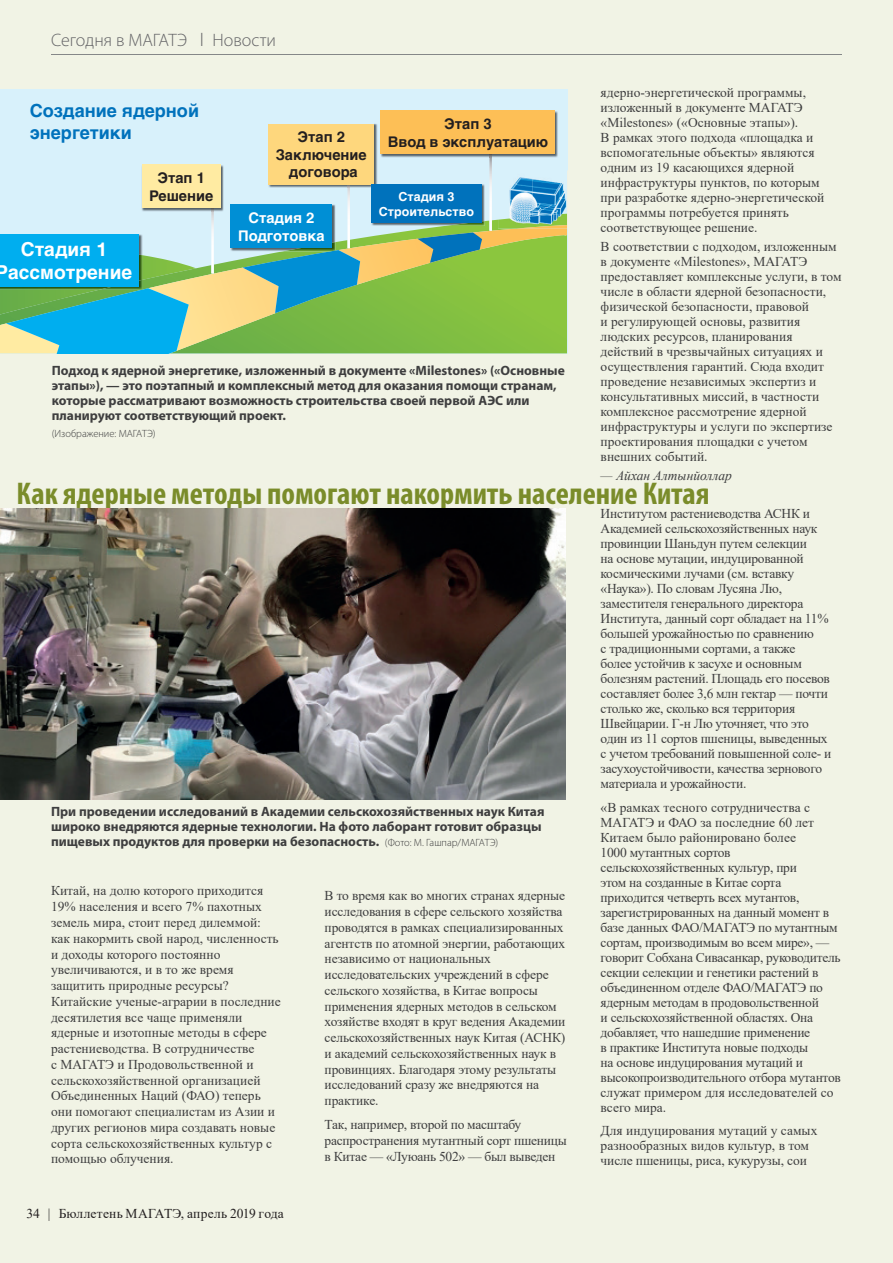
<style>
.page{position:relative;width:893px;height:1263px;background:#f1f3e5}
.page>*{position:absolute;margin:0;border:0;box-sizing:border-box;transform-origin:0 0}
.t1{font:700 condensed 31.5px "Myriad Pro";color:#7a8c2a}
.t2{font:700 19.2px/23.1px "Helvetica Cyr";color:#fff;text-align:center}
.t3{font:700 18.15px/21.8px "Helvetica Cyr";color:#0072bc}
.t4{font:300 18px "Myriad Pro";color:#636366}
.t5{font:700 14.7px/17.7px "Helvetica Cyr";color:#231f20;text-align:center}
.t6{font:700 14.7px/17.7px "Helvetica Cyr";color:#fff;text-align:center}
.t7{font:13.5px/15px "Times New Roman";letter-spacing:-.01em;color:#3e3e3f}
.t8{font:700 13.5px/15px "Myriad Pro";color:#3e3e3f}
.t9{font:13.5px "Times New Roman";letter-spacing:.01em;color:#231f20}
.t10{font:italic 13.5px "Times New Roman";color:#3e3e3f}
.t11{font:700 12.45px/15px "Helvetica Cyr";color:#fff;text-align:center}
.t12{font:300 10.5px "Myriad Pro";color:#3e3e3f}
.s1{font-size:19.5px}
.s2{font-family:"Helvetica Neue"}
.s3{font-weight:300;font-size:10.5px}
</style>
<div class="page">
<hr style="left:51px;top:54px;width:791px;height:1px;background:#858788">
<img style="left:0;top:509px;width:566px;height:291px">
<div style="left:0;top:89px;width:567px;height:264px;background:#d8f1fb"></div>
<svg style="left:196px;top:267px;width:371px;height:86px;background:#87be4a"></svg>
<img style="left:142px;top:208px;width:60px;height:4px">
<div style="left:142px;top:165px;width:78px;height:43px;background:#ffeba2"></div>
<div style="left:269px;top:124px;width:105px;height:60px;background:#fed77d"></div>
<div style="left:381px;top:111px;width:174px;height:43px;background:#fdbf56"></div>
<svg style="left:0;top:255px;width:196px;height:98px;background:#4cb7b1"></svg>
<div style="left:0;top:234px;width:139px;height:52px;background:#00aeef"></div>
<svg style="left:202px;top:151px;width:365px;height:162px"></svg>
<div style="left:371px;top:184px;width:111px;height:39px;background:#0072bc"></div>
<img style="left:498px;top:170px;width:34px;height:44px">
<img style="left:532px;top:170px;width:35px;height:44px">
<img style="left:498px;top:214px;width:69px;height:15px">
<img style="left:516px;top:225px;width:51px;height:4px">
<h3 class="t4" style="left:51px;top:29px;width:226px">Сегодня в МАГАТЭ <span class="s1">Ι</span> Новости</h3>
<p class="t7" style="left:601px;top:84px;width:225px">ядерно-энергетической программы, изложенный в документе МАГАТЭ «Milestones» («Основные этапы»).<br>В рамках этого подхода «площадка и вспомогательные объекты» являются одним из 19 касающихся ядерной инфраструктуры пунктов, по которым при разработке ядерно-энергетической программы потребуется принять соответствующее решение.</p>
<p class="t7" style="left:601px;top:239px;width:242px">В соответствии с подходом, изложенным в документе «Milestones», МАГАТЭ предоставляет комплексные услуги, в том числе в области ядерной безопасности, физической безопасности, правовой<br>и регулирующей основы, развития людских ресурсов, планирования действий в чрезвычайных ситуациях и осуществления гарантий. Сюда входит проведение независимых экспертиз и консультативных миссий, в частности комплексное рассмотрение ядерной инфраструктуры и услуги по экспертизе проектирования площадки с учетом внешних событий.</p>
<p class="t10" style="left:601px;top:467px;width:133px">— Айхан Алтынйоллар</p>
<h3 class="t3" style="left:30px;top:100px;width:171px">Создание ядерной энергетики</h3>
<p class="t5" style="left:388px;top:115px;width:162px">Этап 3<br>Ввод в эксплуатацию</p>
<p class="t5" style="left:276px;top:128px;width:92px">Этап 2<br>Заключение договора</p>
<p class="t5" style="left:149px;top:169px;width:66px">Этап 1<br>Решение</p>
<p class="t11" style="left:379px;top:189px;width:97px">Стадия 3<br>Строительство</p>
<p class="t6" style="left:238px;top:209px;width:88px">Стадия 2<br>Подготовка</p>
<h2 class="t2" style="left:-4px;top:238px;width:138px">Стадия <span class="s2">1<br></span>Рассмотрение</h2>
<p class="t8" style="left:52px;top:362px;width:515px">Подход к ядерной энергетике, изложенный в документе «Milestones» («Основные этапы»), — это поэтапный и комплексный метод для оказания помощи странам, которые рассматривают возможность строительства своей первой АЭС или планируют соответствующий проект.</p>
<p class="t12" style="left:52px;top:427px;width:105px">(Изображение: МАГАТЭ)</p>
<h1 class="t1" style="left:17px;top:474px;width:694px">Как ядерные методы помогают накормить население Китая</h1>
<p class="t7" style="left:601px;top:506px;width:232px">Институтом растениеводства АСНК и Академией сельскохозяйственных наук провинции Шаньдун путем селекции<br>на основе мутации, индуцированной космическими лучами (см. вставку «Наука»). По словам Лусяна Лю, заместителя генерального директора Института, данный сорт обладает на 11% большей урожайностью по сравнению<br>с традиционными сортами, а также<br>более устойчив к засухе и основным болезням растений. Площадь его посевов составляет более 3,6 млн гектар — почти столько же, сколько вся территория Швейцарии. Г-н Лю уточняет, что это один из 11 сортов пшеницы, выведенных с учетом требований повышенной соле- и засухоустойчивости, качества зернового материала и урожайности.</p>
<p class="t7" style="left:601px;top:799px;width:242px">«В рамках тесного сотрудничества с МАГАТЭ и ФАО за последние 60 лет Китаем было районировано более<br>1000 мутантных сортов сельскохозяйственных культур, при<br>этом на созданные в Китае сорта приходится четверть всех мутантов, зарегистрированных на данный момент в базе данных ФАО/МАГАТЭ по мутантным сортам, производимым во всем мире», — говорит Собхана Сивасанкар, руководитель секции селекции и генетики растений в объединенном отделе ФАО/МАГАТЭ по ядерным методам в продовольственной<br>и сельскохозяйственной областях. Она добавляет, что нашедшие применение<br>в практике Института новые подходы<br>на основе индуцирования мутаций и высокопроизводительного отбора мутантов служат примером для исследователей со всего мира.</p>
<p class="t7" style="left:601px;top:1123px;width:218px">Для индуцирования мутаций у самых разнообразных видов культур, в том числе пшеницы, риса, кукурузы, сои</p>
<p class="t8" style="left:51px;top:803px;width:495px">При проведении исследований в Академии сельскохозяйственных наук Китая широко внедряются ядерные технологии. На фото лаборант готовит образцы пищевых продуктов для проверки на безопасность. <span class="s3">(Фото: М. Гашпар/МАГАТЭ)</span></p>
<p class="t7" style="left:51px;top:883px;width:231px;line-height:15.8px">Китай, на долю которого приходится 19% населения и всего 7% пахотных земель мира, стоит перед дилеммой: как накормить свой народ, численность и доходы которого постоянно увеличиваются, и в то же время защитить природные ресурсы?<br>Китайские ученые-аграрии в последние десятилетия все чаще применяли ядерные и изотопные методы в сфере растениеводства. В сотрудничестве<br>с МАГАТЭ и Продовольственной и сельскохозяйственной организацией Объединенных Наций (ФАО) теперь они помогают специалистам из Азии и других регионов мира создавать новые сорта сельскохозяйственных культур с помощью облучения.</p>
<p class="t7" style="left:325px;top:887px;width:242px;line-height:15.8px">В то время как во многих странах ядерные исследования в сфере сельского хозяйства проводятся в рамках специализированных агентств по атомной энергии, работающих независимо от национальных исследовательских учреждений в сфере сельского хозяйства, в Китае вопросы применения ядерных методов в сельском хозяйстве входят в круг ведения Академии сельскохозяйственных наук Китая (АСНК) и академий сельскохозяйственных наук в провинциях. Благодаря этому результаты исследований сразу же внедряются на практике.</p>
<p class="t7" style="left:325px;top:1116px;width:244px;line-height:15.8px">Так, например, второй по масштабу распространения мутантный сорт пшеницы в Китае — «Луюань 502» — был выведен</p>
<p class="t9" style="left:26px;top:1204px;width:259px">34 | Бюллетень МАГАТЭ, апрель 2019 года</p>
</div>
